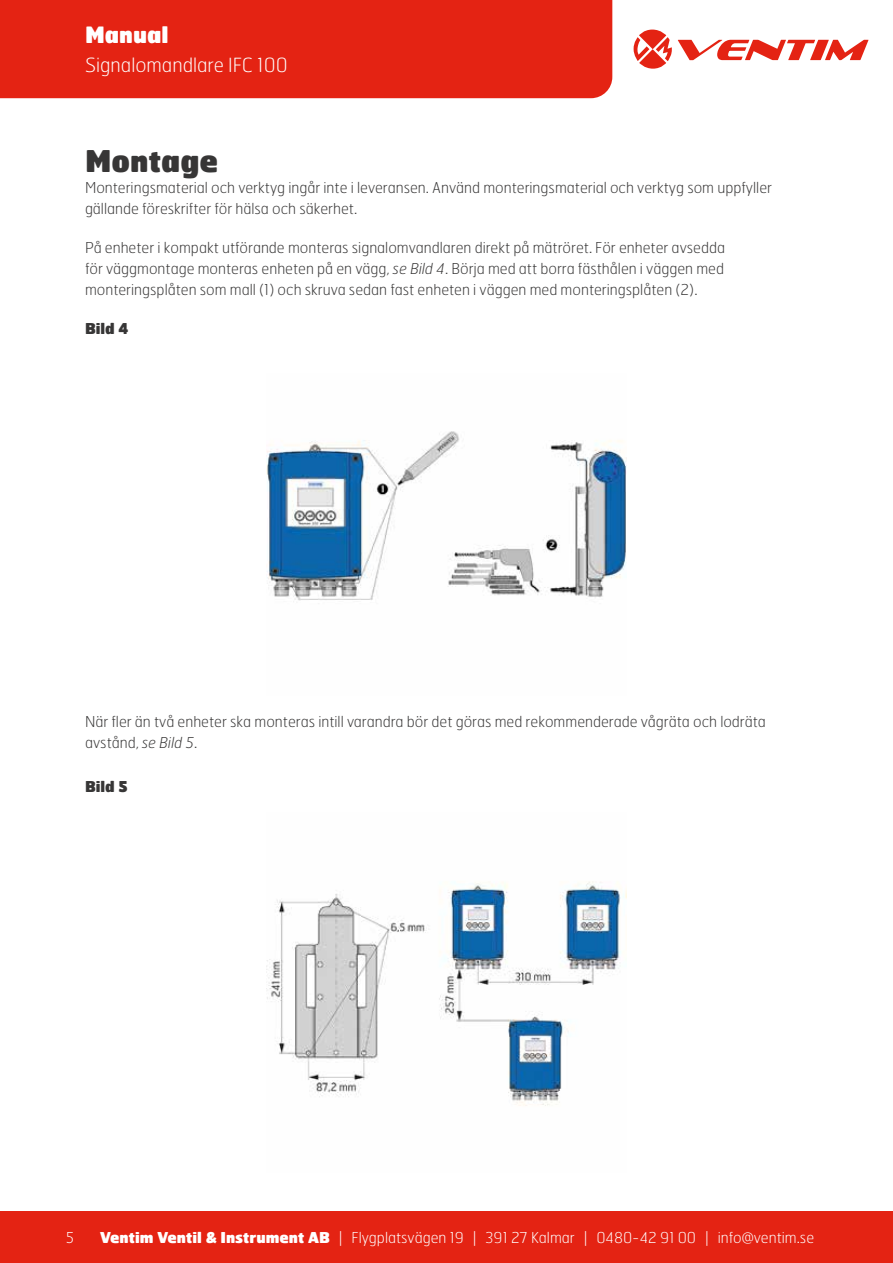
<style>
.page{position:relative;width:893px;height:1263px;background:#fff}
.page>*{position:absolute;margin:0;border:0;box-sizing:border-box;transform-origin:0 0}
.t1{font:900 30px "Hermes FB";color:#373636}
.t2{font:900 22.5px "Hermes FB";color:#fff}
.t3{font:100 19.5px "Hermes FB";color:#fff}
.t4{font:100 15px/21px "Hermes FB";color:#373636}
.t5{font:100 15px "Hermes FB";color:#fff}
.t6{font:900 15px "Hermes FB";color:#373636}
.s1{font-style:italic}
.s2{font-weight:900}
</style>
<div class="page">
<div style="left:0;top:1212px;width:893px;height:51px;background:#e42313"></div>
<div style="left:0;top:0;width:612px;height:98px;background:#e42313"></div>
<svg style="left:634px;top:30px;width:38px;height:39px"></svg>
<svg style="left:678px;top:40px;width:190px;height:20px"></svg>
<img style="left:266px;top:431px;width:360px;height:171px">
<img style="left:266px;top:881px;width:360px;height:225px">
<h2 class="t2" style="left:85px;top:20px;width:85px">Manual</h2>
<h3 class="t3" style="left:85px;top:52px;width:204px">Signalomandlare IFC 100</h3>
<h1 class="t1" style="left:85px;top:141px;width:135px">Montage</h1>
<p class="t4" style="left:85px;top:177px;width:688px">Monteringsmaterial och verktyg ingår inte i leveransen. Använd monteringsmaterial och verktyg som uppfyller gällande föreskrifter för hälsa och säkerhet.</p>
<p class="t4" style="left:85px;top:237px;width:642px;text-align:justify">På enheter i kompakt utförande monteras signalomvandlaren direkt på mätröret. För enheter avsedda för väggmontage monteras enheten på en vägg, <span class="s1">se Bild 4</span>. Börja med att borra fästhålen i väggen med monteringsplåten som mall (1) och skruva sedan fast enheten i väggen med monteringsplåten (2).</p>
<p class="t6" style="left:85px;top:318px;width:45px">Bild 4</p>
<p class="t4" style="left:85px;top:711px;width:682px">När fler än två enheter ska monteras intill varandra bör det göras med rekommenderade vågräta och lodräta avstånd, <span class="s1">se Bild 5</span>.</p>
<p class="t6" style="left:85px;top:776px;width:45px">Bild 5</p>
<p class="t5" style="left:66px;top:1228px;width:10px">5</p>
<p class="t5" style="left:100px;top:1228px;width:716px"><span class="s2">Ventim Ventil &amp; Instrument AB</span> | Flygplatsvägen 19 | 391 27 Kalmar | 0480-42 91 00 | info@ventim.se</p>
</div>
